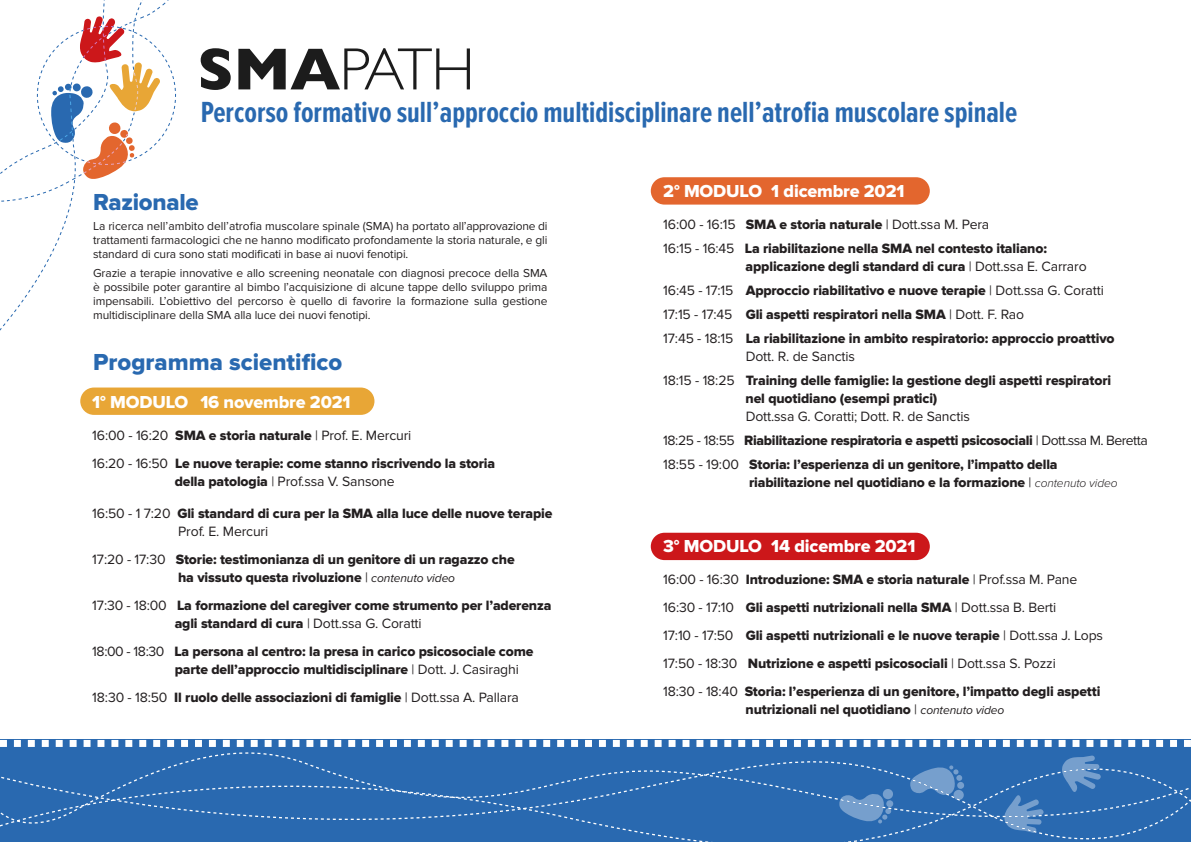
<style>
.page{position:relative;width:1191px;height:842px;background:#fff}
.page>*{position:absolute;margin:0;border:0;box-sizing:border-box;transform-origin:0 0}
.t1{font:700 30.2px "Proxima Nova Ex Cn";color:#2969b0}
.t2{font:24px "Proxima Nova Extrabld";color:#2969b0}
.t3{font:18px "Proxima Nova Extrabld";letter-spacing:-.01em;color:#fff}
.t4{font:14px "Proxima Nova Extrabld";letter-spacing:-.01em;color:#231f20}
.t5{font:14px "Proxima Nova";letter-spacing:-.01em;color:#231f20}
.t6{font:12px/14px "Proxima Nova";letter-spacing:-.01em;color:#231f20;text-align:justify}
.s1{font-family:"Proxima Nova Extrabld"}
.s2{font-family:"Proxima Nova"}
.s3{font-family:"Proxima Nova";font-style:italic;font-size:12px}
.s4{font-family:"Proxima Nova";font-weight:300;font-style:italic;font-size:12px}
</style>
<div class="page">
<div style="left:80px;top:387px;width:294px;height:28px;background:#e8a636;border-radius:14px"></div>
<div style="left:651px;top:177px;width:278px;height:28px;background:#e3662e;border-radius:14px"></div>
<div style="left:651px;top:533px;width:278px;height:27px;background:#cc171a;border-radius:14px"></div>
<svg style="left:0;top:739px;width:1191px;height:103px;background:#3672b4"></svg>
<svg style="left:201px;top:48px;width:30px;height:42px"></svg>
<svg style="left:238px;top:48px;width:232px;height:41px"></svg>
<svg style="left:0;top:0;width:176px;height:331px"></svg>
<p class="t1" style="left:201px;top:95px;width:818px">Percorso formativo sull’approccio multidisciplinare nell’atrofia muscolare spinale</p>
<p class="t2" style="left:93px;top:191px;width:107px">Razionale</p>
<p class="t6" style="left:93px;top:219px;width:456px">La ricerca nell’ambito dell’atrofia muscolare spinale (SMA) ha portato all’approvazione di trattamenti farmacologici che ne hanno modificato profondamente la storia naturale, e gli standard di cura sono stati modificati in base ai nuovi fenotipi.</p>
<p class="t6" style="left:93px;top:266px;width:456px">Grazie a terapie innovative e allo screening neonatale con diagnosi precoce della SMA è possibile poter garantire al bimbo l’acquisizione di alcune tappe dello sviluppo prima impensabili. L’obiettivo del percorso è quello di favorire la formazione sulla gestione multidisciplinare della SMA alla luce dei nuovi fenotipi.</p>
<p class="t2" style="left:93px;top:351px;width:250px">Programma scientifico</p>
<p class="t3" style="left:92px;top:394px;width:260px">1° MODULO 16 novembre 2021</p>
<p class="t5" style="left:92px;top:427px;width:320px">16:00 - 16:20 <span class="s1">SMA e storia naturale</span> | Prof. E. Mercuri</p>
<p class="t4" style="left:92px;top:457px;width:404px"><span class="s2">16:20 - 16:50</span> Le nuove terapie: come stanno riscrivendo la storia</p>
<p class="t5" style="left:175px;top:473px;width:222px"><span class="s1">della patologia</span> | Prof.ssa V. Sansone</p>
<p class="t4" style="left:92px;top:507px;width:461px"><span class="s2">16:50 - 1 7:20</span> Gli standard di cura per la SMA alla luce delle nuove terapie</p>
<p class="t5" style="left:178px;top:523px;width:91px">Prof. E. Mercuri</p>
<p class="t4" style="left:92px;top:553px;width:424px"><span class="s2">17:20 - 17:30</span> Storie: testimonianza di un genitore di un ragazzo che</p>
<p class="t4" style="left:178px;top:571px;width:278px">ha vissuto questa rivoluzione <span class="s2">|</span> <span class="s3">contenuto video</span></p>
<p class="t4" style="left:92px;top:599px;width:460px"><span class="s2">17:30 - 18:00</span> La formazione del caregiver come strumento per l’aderenza</p>
<p class="t4" style="left:175px;top:617px;width:248px">agli standard di cura <span class="s2">| Dott.ssa G. Coratti</span></p>
<p class="t4" style="left:92px;top:645px;width:443px"><span class="s2">18:00 - 18:30</span> La persona al centro: la presa in carico psicosociale come</p>
<p class="t4" style="left:175px;top:663px;width:346px">parte dell’approccio multidisciplinare <span class="s2">| Dott. J. Casiraghi</span></p>
<p class="t4" style="left:92px;top:691px;width:428px"><span class="s2">18:30 - 18:50</span> Il ruolo delle associazioni di famiglie <span class="s2">| Dott.ssa A. Pallara</span></p>
<p class="t3" style="left:663px;top:183px;width:243px">2° MODULO 1 dicembre 2021</p>
<p class="t5" style="left:663px;top:216px;width:327px">16:00 - 16:15 <span class="s1">SMA e storia naturale</span> | Dott.ssa M. Pera</p>
<p class="t4" style="left:663px;top:242px;width:385px"><span class="s2">16:15 - 16:45</span> La riabilitazione nella SMA nel contesto italiano:</p>
<p class="t4" style="left:745px;top:260px;width:342px">applicazione degli standard di cura <span class="s2">| Dott.ssa E. Carraro</span></p>
<p class="t4" style="left:663px;top:284px;width:442px"><span class="s2">16:45 - 17:15</span> Approccio riabilitativo e nuove terapie <span class="s2">| Dott.ssa G. Coratti</span></p>
<p class="t4" style="left:663px;top:308px;width:362px"><span class="s2">17:15 - 17:45</span> Gli aspetti respiratori nella SMA <span class="s2">| Dott. F. Rao</span></p>
<p class="t4" style="left:663px;top:332px;width:453px"><span class="s2">17:45 - 18:15</span> La riabilitazione in ambito respiratorio: approccio proattivo</p>
<p class="t5" style="left:745px;top:348px;width:111px">Dott. R. de Sanctis</p>
<p class="t4" style="left:663px;top:374px;width:449px"><span class="s2">18:15 - 18:25</span> Training delle famiglie: la gestione degli aspetti respiratori</p>
<p class="t4" style="left:745px;top:392px;width:193px">nel quotidiano (esempi pratici)</p>
<p class="t5" style="left:745px;top:408px;width:226px">Dott.ssa G. Coratti; Dott. R. de Sanctis</p>
<p class="t4" style="left:663px;top:434px;width:486px"><span class="s2">18:25 - 18:55</span> Riabilitazione respiratoria e aspetti psicosociali <span class="s2">| Dott.ssa M. Beretta</span></p>
<p class="t4" style="left:663px;top:458px;width:396px"><span class="s2">18:55 - 19:00</span> Storia: l’esperienza di un genitore, l’impatto della</p>
<p class="t4" style="left:749px;top:476px;width:370px">riabilitazione nel quotidiano e la formazione <span class="s2">|</span> <span class="s4">contenuto video</span></p>
<p class="t3" style="left:663px;top:538px;width:254px">3° MODULO 14 dicembre 2021</p>
<p class="t4" style="left:663px;top:573px;width:416px"><span class="s2">16:00 - 16:30</span> Introduzione: SMA e storia naturale <span class="s2">| Prof.ssa M. Pane</span></p>
<p class="t4" style="left:663px;top:601px;width:395px"><span class="s2">16:30 - 17:10</span> Gli aspetti nutrizionali nella SMA <span class="s2">| Dott.ssa B. Berti</span></p>
<p class="t4" style="left:663px;top:629px;width:441px"><span class="s2">17:10 - 17:50</span> Gli aspetti nutrizionali e le nuove terapie <span class="s2">| Dott.ssa J. Lops</span></p>
<p class="t4" style="left:663px;top:657px;width:394px"><span class="s2">17:50 - 18:30</span> Nutrizione e aspetti psicosociali <span class="s2">| Dott.ssa S. Pozzi</span></p>
<p class="t4" style="left:663px;top:685px;width:438px"><span class="s2">18:30 - 18:40</span> Storia: l’esperienza di un genitore, l’impatto degli aspetti</p>
<p class="t4" style="left:745px;top:703px;width:260px">nutrizionali nel quotidiano <span class="s2">|</span> <span class="s3">contenuto video</span></p>
</div>
